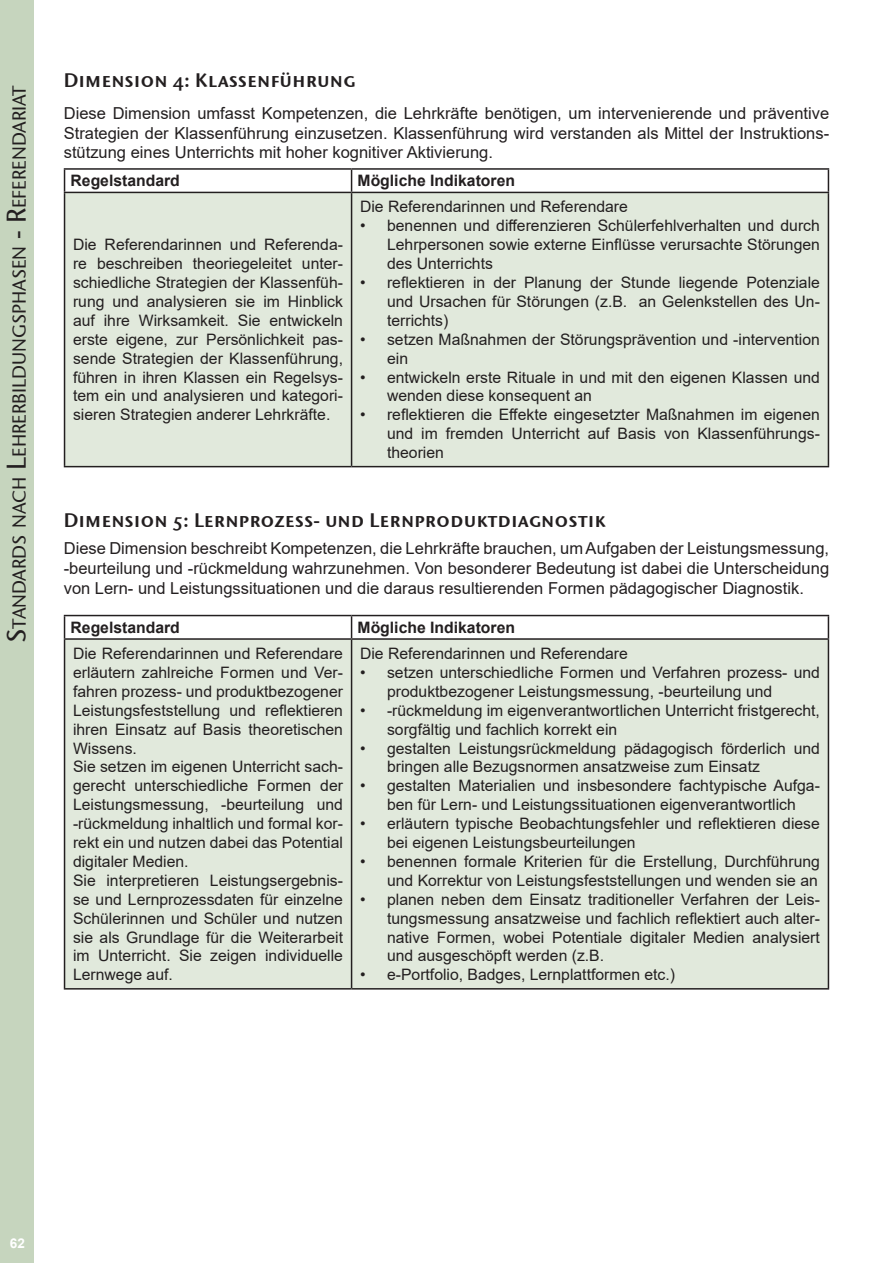
<style>
.page{position:relative;width:893px;height:1263px;background:#fff}
.page>*{position:absolute;margin:0;border:0;box-sizing:border-box;transform-origin:0 0}
.Heading_1{font:19.5px "Stone Sans Semi SCITCTT";color:#231f20}
.t1{font:18.9px "Stone Sans ITCTT Medium";color:#231f20}
.Standardtext{font:16.5px/19.8px "Arial";color:#231f20;text-align:justify}
.Standardtext_Tabelle{font:15.75px/18.9px "Arial";color:#231f20;text-align:justify}
.Standardtext_Tabelle-2{font:700 15.75px "Arial";color:#231f20}
.t2{font:700 13.5px "Arial";color:#fff}
.s1{font-size:27px}
</style>
<div class="page">
<div style="left:0;top:0;width:34px;height:1263px;background:#c6d5be"></div>
<div style="left:65px;top:193px;width:763px;height:273px;background:#e1e9dc"></div>
<hr style="left:64px;top:168px;width:288px;height:2px;background:#231f20">
<svg style="left:64px;top:170px;width:1px;height:22px"></svg>
<hr style="left:352px;top:168px;width:477px;height:2px;background:#231f20">
<svg style="left:351px;top:170px;width:1px;height:22px"></svg>
<svg style="left:828px;top:170px;width:1px;height:22px"></svg>
<hr style="left:64px;top:192px;width:288px;height:1px;background:#231f20">
<hr style="left:64px;top:193px;width:1px;height:273px;background:#231f20">
<hr style="left:352px;top:192px;width:477px;height:1px;background:#231f20">
<hr style="left:351px;top:193px;width:1px;height:273px;background:#231f20">
<hr style="left:828px;top:193px;width:1px;height:273px;background:#231f20">
<hr style="left:64px;top:466px;width:288px;height:1px;background:#231f20">
<hr style="left:352px;top:466px;width:477px;height:1px;background:#231f20">
<div style="left:65px;top:640px;width:763px;height:348px;background:#e1e9dc"></div>
<hr style="left:64px;top:615px;width:288px;height:1px;background:#231f20">
<svg style="left:64px;top:616px;width:1px;height:22px"></svg>
<hr style="left:352px;top:615px;width:477px;height:1px;background:#231f20">
<svg style="left:351px;top:616px;width:1px;height:22px"></svg>
<svg style="left:828px;top:616px;width:1px;height:22px"></svg>
<hr style="left:64px;top:638px;width:288px;height:2px;background:#231f20">
<hr style="left:64px;top:640px;width:1px;height:348px;background:#231f20">
<hr style="left:352px;top:638px;width:477px;height:2px;background:#231f20">
<hr style="left:351px;top:640px;width:1px;height:348px;background:#231f20">
<hr style="left:828px;top:640px;width:1px;height:348px;background:#231f20">
<hr style="left:64px;top:988px;width:288px;height:1px;background:#231f20">
<hr style="left:352px;top:988px;width:477px;height:1px;background:#231f20">
<p class="t1" style="left:8px;top:643px;width:560px;rotate:-90deg"><span class="s1">S</span>tandards nach <span class="s1">L</span>ehrerbildungsphasen <span class="s1">- R</span>eferendariat</p>
<p class="Heading_1" style="left:64px;top:68px;width:293px">Dimension 4: Klassenführung</p>
<p class="Standardtext" style="left:64px;top:103px;width:767px">Diese Dimension umfasst Kompetenzen, die Lehrkräfte benötigen, um intervenierende und präventive Strategien der Klassenführung einzusetzen. Klassenführung wird verstanden als Mittel der Instruktions&shy;stützung eines Unterrichts mit hoher kognitiver Aktivierung.</p>
<p class="Standardtext_Tabelle-2" style="left:71px;top:170px;width:111px">Regelstandard</p>
<p class="Standardtext_Tabelle-2" style="left:358px;top:170px;width:159px">Mögliche Indikatoren</p>
<p class="Standardtext_Tabelle" style="left:73px;top:235px;width:271px">Die Referendarinnen und Referenda&shy;re beschreiben theoriegeleitet unter&shy;schiedliche Strategien der Klassenfüh&shy;rung und analysieren sie im Hinblick auf ihre Wirksamkeit. Sie entwickeln erste eigene, zur Persönlichkeit pas&shy;sende Strategien der Klassenführung, führen in ihren Klassen ein Regelsys&shy;tem ein und analysieren und kategori&shy;sieren Strategien anderer Lehrkräfte.</p>
<p class="Standardtext_Tabelle" style="left:360px;top:197px;width:269px">Die Referendarinnen und Referendare</p>
<p class="Standardtext_Tabelle" style="left:387px;top:216px;width:434px;text-indent:-27px">• benennen und differenzieren Schülerfehlverhalten und durch Lehrpersonen sowie externe Einflüsse verursachte Störungen des Unterrichts</p>
<p class="Standardtext_Tabelle" style="left:387px;top:273px;width:434px;text-indent:-27px">• reflektieren in der Planung der Stunde liegende Potenziale und Ursachen für Störungen (z.B. an Gelenkstellen des Un&shy;terrichts)</p>
<p class="Standardtext_Tabelle" style="left:387px;top:330px;width:434px;text-indent:-27px">• setzen Maßnahmen der Störungsprävention und -intervention ein</p>
<p class="Standardtext_Tabelle" style="left:387px;top:367px;width:434px;text-indent:-27px">• entwickeln erste Rituale in und mit den eigenen Klassen und wenden diese konsequent an</p>
<p class="Standardtext_Tabelle" style="left:387px;top:405px;width:434px;text-indent:-27px">• reflektieren die Effekte eingesetzter Maßnahmen im eigenen und im fremden Unterricht auf Basis von Klassenführungs&shy;theorien</p>
<p class="Heading_1" style="left:64px;top:508px;width:544px">Dimension 5: Lernprozess- und Lernproduktdiagnostik</p>
<p class="Standardtext" style="left:64px;top:539px;width:767px">Diese Dimension beschreibt Kompetenzen, die Lehrkräfte brauchen, um Aufgaben der Leistungsmessung, -beurteilung und -rückmeldung wahrzunehmen. Von besonderer Bedeutung ist dabei die Unterscheidung von Lern- und Leistungssituationen und die daraus resultierenden Formen pädagogischer Diagnostik.</p>
<p class="Standardtext_Tabelle-2" style="left:71px;top:616px;width:111px">Regelstandard</p>
<p class="Standardtext_Tabelle-2" style="left:358px;top:616px;width:159px">Mögliche Indikatoren</p>
<p class="Standardtext_Tabelle" style="left:73px;top:644px;width:271px">Die Referendarinnen und Referendare erläutern zahlreiche Formen und Ver&shy;fahren prozess- und produktbezogener Leistungsfeststellung und reflektieren ihren Einsatz auf Basis theoretischen Wissens.</p>
<p class="Standardtext_Tabelle" style="left:73px;top:757px;width:272px">Sie setzen im eigenen Unterricht sach&shy;gerecht unterschiedliche Formen der Leistungsmessung, -beurteilung und -rückmeldung inhaltlich und formal kor&shy;rekt ein und nutzen dabei das Potential digitaler Medien.</p>
<p class="Standardtext_Tabelle" style="left:73px;top:871px;width:271px">Sie interpretieren Leistungsergebnis&shy;se und Lernprozessdaten für einzelne Schülerinnen und Schüler und nutzen sie als Grundlage für die Weiterarbeit im Unterricht. Sie zeigen individuelle Lernwege auf.</p>
<p class="Standardtext_Tabelle" style="left:360px;top:644px;width:269px">Die Referendarinnen und Referendare</p>
<p class="Standardtext_Tabelle" style="left:387px;top:663px;width:434px;text-indent:-27px">• setzen unterschiedliche Formen und Verfahren prozess- und produktbezogener Leistungsmessung, -beurteilung und</p>
<p class="Standardtext_Tabelle" style="left:387px;top:701px;width:434px;text-indent:-27px">• -rückmeldung im eigenverantwortlichen Unterricht fristgerecht, sorgfältig und fachlich korrekt ein</p>
<p class="Standardtext_Tabelle" style="left:387px;top:738px;width:434px;text-indent:-27px">• gestalten Leistungsrückmeldung pädagogisch förderlich und bringen alle Bezugsnormen ansatzweise zum Einsatz</p>
<p class="Standardtext_Tabelle" style="left:360px;top:776px;width:461px;text-align:center">• gestalten Materialien und insbesondere fachtypische Aufga&shy;ben für Lern- und Leistungssituationen eigenverantwortlich</p>
<p class="Standardtext_Tabelle" style="left:387px;top:814px;width:434px;text-indent:-27px">• erläutern typische Beobachtungsfehler und reflektieren diese bei eigenen Leistungsbeurteilungen</p>
<p class="Standardtext_Tabelle" style="left:360px;top:852px;width:461px;text-align:right">• benennen formale Kriterien für die Erstellung, Durchführung und Korrektur von Leistungsfeststellungen und wenden sie an</p>
<p class="Standardtext_Tabelle" style="left:387px;top:890px;width:434px;text-indent:-27px">• planen neben dem Einsatz traditioneller Verfahren der Leis&shy;tungsmessung ansatzweise und fachlich reflektiert auch alter&shy;native Formen, wobei Potentiale digitaler Medien analysiert und ausgeschöpft werden (z.B.</p>
<p class="Standardtext_Tabelle" style="left:360px;top:965px;width:317px">• e-Portfolio, Badges, Lernplattformen etc.)</p>
<p class="t2" style="left:10px;top:1233px;width:17px">62</p>
</div>
